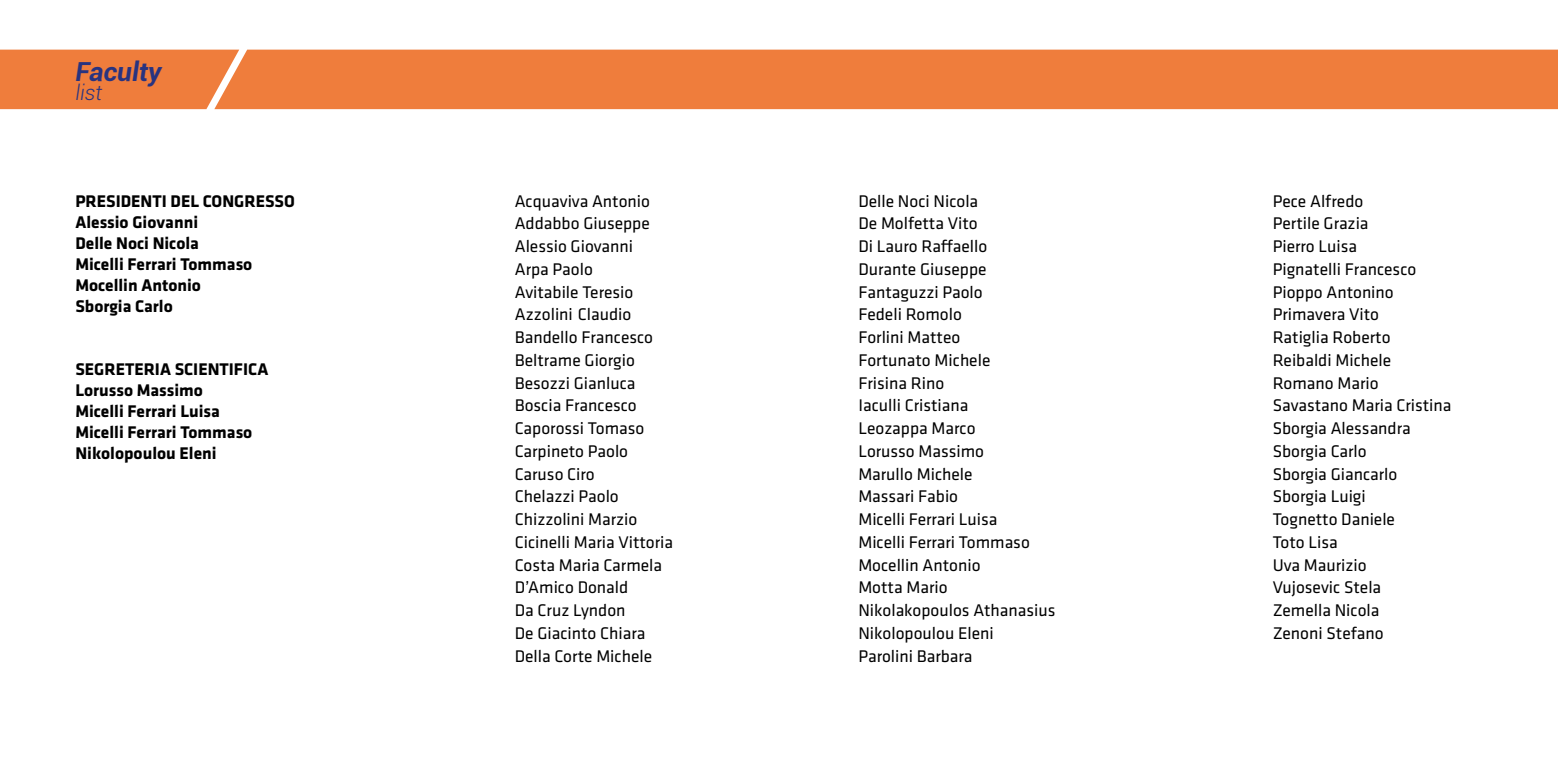
<style>
.page{position:relative;width:1558px;height:779px;background:#fff}
.page>*{position:absolute;margin:0;border:0;box-sizing:border-box;transform-origin:0 0}
.t1{font:italic 700 26.25px "Roboto";color:#283380}
.t2{font:italic 300 21px "Roboto";color:#283380}
.t3{font:17.5px/22.8px "Klavika";color:#000}
.t4{font:700 17.5px/21px "Klavika";color:#000}
</style>
<div class="page">
<div style="left:0;top:50px;width:214px;height:59px;background:#ef7d3c"></div>
<div style="left:214px;top:50px;width:1344px;height:59px;background:#ef7d3c"></div>
<h1 class="t1" style="left:75px;top:53px;width:88px">Faculty</h1>
<p class="t2" style="left:75px;top:78px;width:28px">list</p>
<p class="t4" style="left:75px;top:191px;width:221px">PRESIDENTI DEL CONGRESSO<br>Alessio Giovanni<br>Delle Noci Nicola<br>Micelli Ferrari Tommaso<br>Mocellin Antonio<br>Sborgia Carlo</p>
<p class="t4" style="left:75px;top:359px;width:194px">SEGRETERIA SCIENTIFICA<br>Lorusso Massimo<br>Micelli Ferrari Luisa<br>Micelli Ferrari Tommaso<br>Nikolopoulou Eleni</p>
<p class="t3" style="left:515px;top:190px;width:160px">Acquaviva Antonio<br>Addabbo Giuseppe<br>Alessio Giovanni<br>Arpa Paolo<br>Avitabile Teresio<br>Azzolini Claudio<br>Bandello Francesco<br>Beltrame Giorgio<br>Besozzi Gianluca<br>Boscia Francesco<br>Caporossi Tomaso<br>Carpineto Paolo<br>Caruso Ciro<br>Chelazzi Paolo<br>Chizzolini Marzio<br>Cicinelli Maria Vittoria<br>Costa Maria Carmela<br>D’Amico Donald<br>Da Cruz Lyndon<br>De Giacinto Chiara<br>Della Corte Michele</p>
<p class="t3" style="left:858px;top:190px;width:199px">Delle Noci Nicola<br>De Molfetta Vito<br>Di Lauro Raffaello<br>Durante Giuseppe<br>Fantaguzzi Paolo<br>Fedeli Romolo<br>Forlini Matteo<br>Fortunato Michele<br>Frisina Rino<br>Iaculli Cristiana<br>Leozappa Marco<br>Lorusso Massimo<br>Marullo Michele<br>Massari Fabio<br>Micelli Ferrari Luisa<br>Micelli Ferrari Tommaso<br>Mocellin Antonio<br>Motta Mario<br>Nikolakopoulos Athanasius<br>Nikolopoulou Eleni<br>Parolini Barbara</p>
<p class="t3" style="left:1272px;top:190px;width:180px">Pece Alfredo<br>Pertile Grazia<br>Pierro Luisa<br>Pignatelli Francesco<br>Pioppo Antonino<br>Primavera Vito<br>Ratiglia Roberto<br>Reibaldi Michele<br>Romano Mario<br>Savastano Maria Cristina<br>Sborgia Alessandra<br>Sborgia Carlo<br>Sborgia Giancarlo<br>Sborgia Luigi<br>Tognetto Daniele<br>Toto Lisa<br>Uva Maurizio<br>Vujosevic Stela<br>Zemella Nicola<br>Zenoni Stefano</p>
</div>
